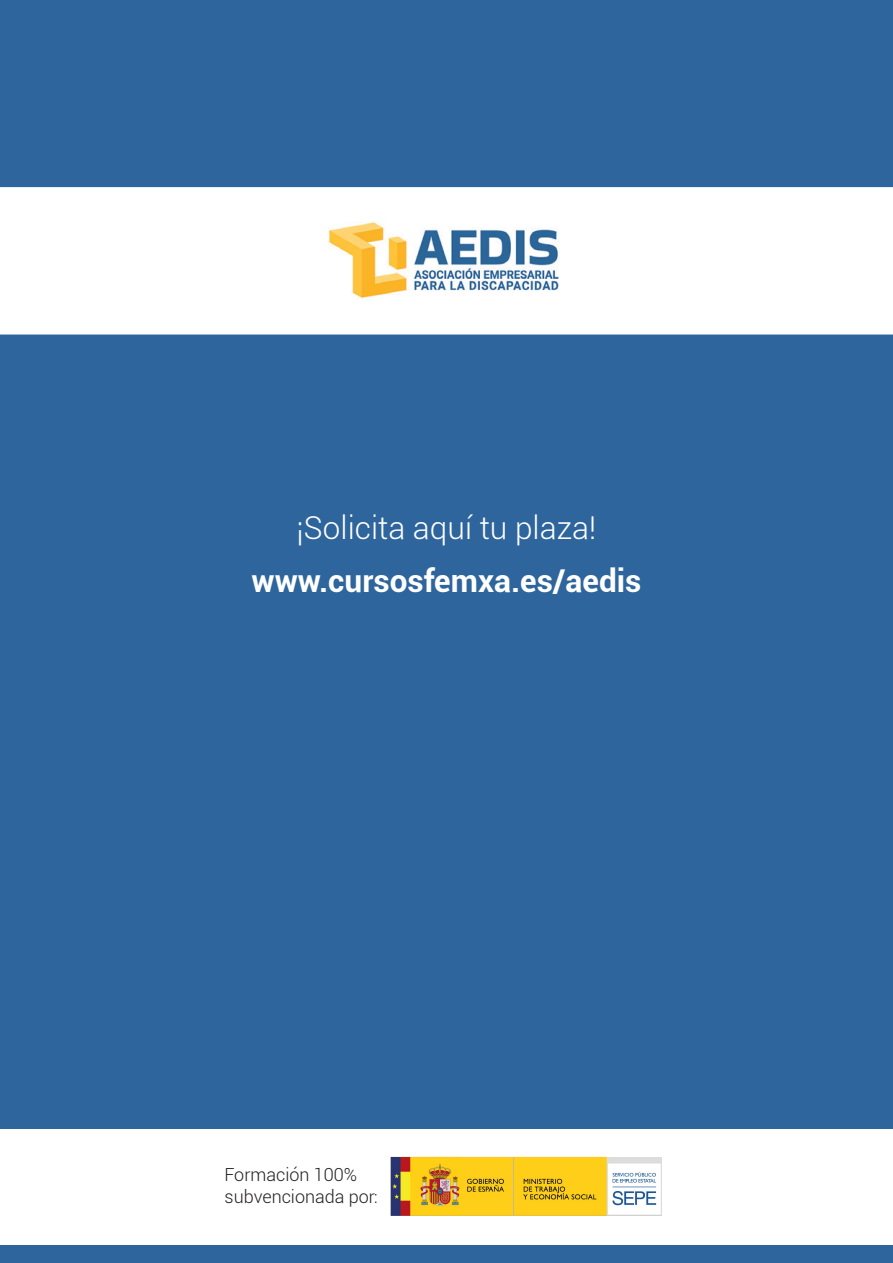
<style>
.page{position:relative;width:893px;height:1263px;background:#2e659d}
.page>*{position:absolute;margin:0;border:0;box-sizing:border-box;transform-origin:0 0}
.t1{font:700 31.5px "Roboto";color:#fff}
.t2{font:300 31.5px "Roboto";color:#fff}
.t3{font:300 18px/21.6px "Roboto";color:#231f20}
</style>
<div class="page">
<div style="left:0;top:1129px;width:893px;height:116px;background:#fff"></div>
<svg style="left:0;top:187px;width:893px;height:147px"></svg>
<img style="left:328px;top:222px;width:232px;height:78px">
<img style="left:390px;top:1156px;width:271px;height:60px">
<h1 class="t2" style="left:297px;top:506px;width:301px">¡Solicita aquí tu plaza!</h1>
<h1 class="t1" style="left:251px;top:558px;width:391px">www.cursosfemxa.es/aedis</h1>
<p class="t3" style="left:225px;top:1163px;width:155px">Formación 100% subvencionada por:</p>
</div>
